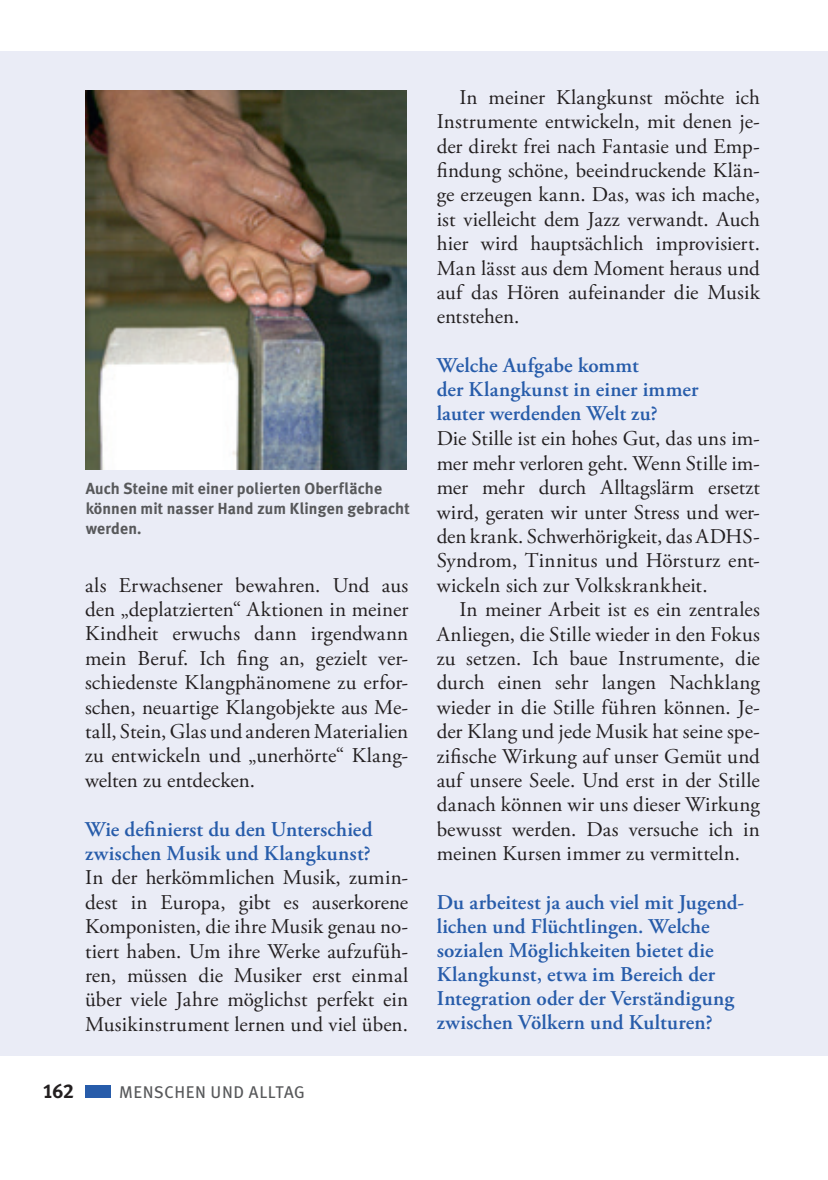
<style>
.page{position:relative;width:828px;height:1180px;background:#fff}
.page>*{position:absolute;margin:0;border:0;box-sizing:border-box;transform-origin:0 0}
.t1{font:21px/24.4px "Adobe Garamond Pro";letter-spacing:.005em;color:#231f20;text-align:justify}
.t2{font:600 21px/24px "Adobe Garamond Pro";letter-spacing:.005em;color:#275caa}
.t3{font:20px "Meta Plus Bold Caps";color:#231f20}
.t4{font:17px "Meta Plus";letter-spacing:.035em;color:#57585a}
.t5{font:700 16px/20px "Meta Plus";letter-spacing:.01em;color:#57585a}
</style>
<div class="page">
<div style="left:0;top:51px;width:828px;height:1003px;background:#eaecf6"></div>
<div style="left:85px;top:1085px;width:26px;height:12px;background:#275caa"></div>
<img style="left:85px;top:91px;width:322px;height:378px">
<p class="t5" style="left:86px;top:478px;width:325px">Auch Steine mit einer polierten Oberfläche können mit nasser Hand zum Klingen gebracht werden.</p>
<p class="t1" style="left:85px;top:573px;width:325px">als Erwachsener bewahren. Und aus den „deplatzierten“ Aktionen in meiner Kindheit erwuchs dann irgendwann mein Beruf. Ich fing an, gezielt ver&shy;schiedenste Klangphänomene zu erfor&shy;schen, neuartige Klangobjekte aus Me&shy;tall, Stein, Glas und anderen Materialien zu entwickeln und „unerhörte“ Klang&shy;welten zu entdecken.</p>
<p class="t2" style="left:85px;top:817px;width:289px">Wie definierst du den Unterschied zwischen Musik und Klangkunst?</p>
<p class="t1" style="left:85px;top:866px;width:325px">In der herkömmlichen Musik, zumin&shy;dest in Europa, gibt es auserkorene Komponisten, die ihre Musik genau no&shy;tiert haben. Um ihre Werke aufzufüh&shy;ren, müssen die Musiker erst einmal über viele Jahre möglichst perfekt ein Musikinstrument lernen und viel üben.</p>
<p class="t3" style="left:42px;top:1079px;width:33px">162</p>
<p class="t4" style="left:119px;top:1081px;width:187px">MENSCHEN UND ALLTAG</p>
<p class="t1" style="left:437px;top:86px;width:325px;text-indent:23px">In meiner Klangkunst möchte ich Instrumente entwickeln, mit denen je&shy;der direkt frei nach Fantasie und Emp&shy;findung schöne, beeindruckende Klän&shy;ge erzeugen kann. Das, was ich mache, ist vielleicht dem Jazz verwandt. Auch hier wird hauptsächlich improvisiert.<br>Man lässt aus dem Moment heraus und auf das Hören aufeinander die Musik entstehen.</p>
<p class="t2" style="left:437px;top:354px;width:263px">Welche Aufgabe kommt<br>der Klangkunst in einer immer lauter werdenden Welt zu?</p>
<p class="t1" style="left:437px;top:427px;width:325px">Die Stille ist ein hohes Gut, das uns im&shy;mer mehr verloren geht. Wenn Stille im&shy;mer mehr durch Alltagslärm ersetzt wird, geraten wir unter Stress und wer&shy;den krank. Schwerhörigkeit, das ADHS-Syndrom, Tinnitus und Hörsturz ent&shy;wickeln sich zur Volkskrankheit.</p>
<p class="t1" style="left:437px;top:598px;width:325px;text-indent:23px">In meiner Arbeit ist es ein zentrales Anliegen, die Stille wieder in den Fokus zu setzen. Ich baue Instrumente, die durch einen sehr langen Nachklang wieder in die Stille führen können. Je&shy;der Klang und jede Musik hat seine spe&shy;zifische Wirkung auf unser Gemüt und auf unsere Seele. Und erst in der Stille danach können wir uns dieser Wirkung bewusst werden. Das versuche ich in meinen Kursen immer zu vermitteln.</p>
<p class="t2" style="left:437px;top:890px;width:309px">Du arbeitest ja auch viel mit Jugend&shy;lichen und Flüchtlingen. Welche sozialen Möglichkeiten bietet die Klangkunst, etwa im Bereich der Integration oder der Verständigung zwischen Völkern und Kulturen?</p>
</div>
